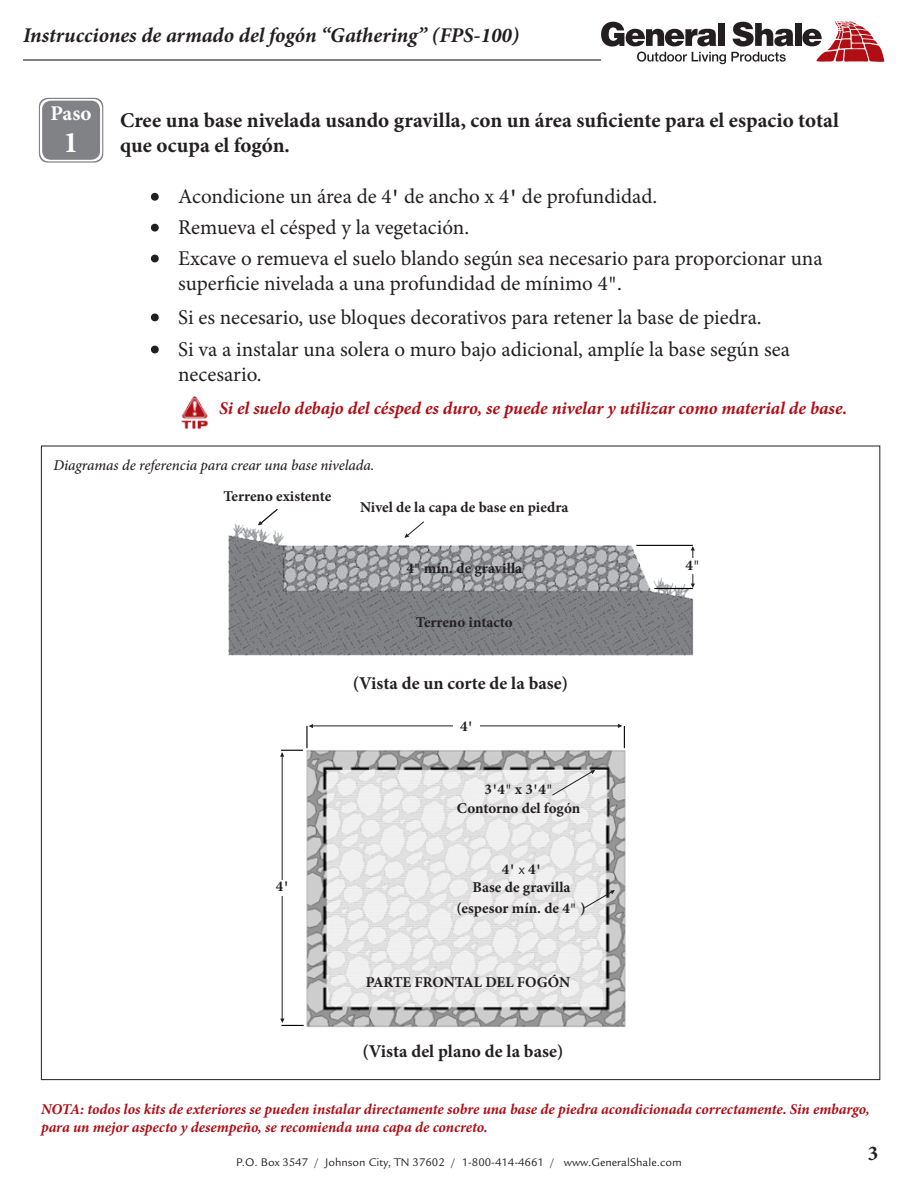
<style>
.page{position:relative;width:918px;height:1188px;background:#fff}
.page>*{position:absolute;margin:0;border:0;box-sizing:border-box;transform-origin:0 0}
.t1{font:700 30px "Minion Pro";color:#fff}
.t2{font:21px/25.2px "Minion Pro";color:#231f20}
.t3{font:700 21px/25.2px "Minion Pro";color:#231f20}
.t4{font:italic 700 21px "Minion Pro";color:#231f20}
.t5{font:700 21px "Minion Pro";color:#fff}
.t6{font:italic 700 18px "Minion Pro";letter-spacing:-.005em;color:#b00d15}
.t7{font:700 18px "Minion Pro";color:#231f20}
.t8{font:italic 700 15px/18px "Minion Pro";letter-spacing:-.005em;color:#b00d15}
.t9{font:700 15px "Minion Pro";color:#231f20}
.t10{font:italic 500 15px "Minion Pro";letter-spacing:-.005em;color:#231f20}
.t11{font:12px "Legacy Sans";color:#231f20}
.s1{font-family:"Legacy Sans";font-weight:700}
.s2{font-family:"Legacy Sans"}
.s3{font-family:"Legacy Sans";font-weight:400}
</style>
<div class="page">
<svg style="left:39px;top:98px;width:64px;height:65px"></svg>
<svg style="left:40px;top:99px;width:62px;height:62px"></svg>
<hr style="left:23px;top:59px;width:578px;height:2px;background:#231f20">
<svg style="left:601px;top:22px;width:193px;height:42px"></svg>
<div style="left:795px;top:23px;width:6px;height:23px;background:#231f20"></div>
<svg style="left:802px;top:22px;width:82px;height:40px"></svg>
<div style="left:42px;top:101px;width:58px;height:59px;background:#808285;border-radius:9px"></div>
<img style="left:228px;top:524px;width:467px;height:132px">
<div style="left:151px;top:193px;width:8px;height:8px;border:2px solid #231f20;border-radius:50%"></div>
<div style="left:152px;top:224px;width:6px;height:7px;background:#231f20;border-radius:50%"></div>
<div style="left:151px;top:224px;width:8px;height:8px;border:2px solid #231f20;border-radius:50%"></div>
<div style="left:152px;top:255px;width:6px;height:7px;background:#231f20;border-radius:50%"></div>
<div style="left:151px;top:255px;width:8px;height:7px;border:2px solid #231f20;border-radius:50%"></div>
<img style="left:181px;top:396px;width:27px;height:34px">
<svg style="left:258px;top:509px;width:20px;height:16px"></svg>
<svg style="left:404px;top:521px;width:20px;height:17px"></svg>
<hr style="left:654px;top:588px;width:39px;height:1px;background:#000">
<hr style="left:636px;top:545px;width:57px;height:1px;background:#000">
<hr style="left:693px;top:548px;width:1px;height:37px;background:#231f20">
<svg style="left:691px;top:546px;width:4px;height:5px"></svg>
<svg style="left:691px;top:584px;width:4px;height:4px"></svg>
<div style="left:684px;top:559px;width:17px;height:15px;background:#fff"></div>
<hr style="left:306px;top:726px;width:2px;height:22px;background:#000">
<hr style="left:313px;top:726px;width:307px;height:1px;background:#231f20">
<svg style="left:618px;top:724px;width:7px;height:23px"></svg>
<svg style="left:309px;top:724px;width:4px;height:4px"></svg>
<div style="left:453px;top:720px;width:27px;height:16px;background:#fff"></div>
<div style="left:152px;top:314px;width:6px;height:7px;background:#231f20;border-radius:50%"></div>
<div style="left:151px;top:314px;width:8px;height:7px;border:2px solid #231f20;border-radius:50%"></div>
<div style="left:152px;top:346px;width:6px;height:7px;background:#231f20;border-radius:50%"></div>
<div style="left:151px;top:346px;width:8px;height:7px;border:2px solid #231f20;border-radius:50%"></div>
<img style="left:306px;top:747px;width:320px;height:280px">
<hr style="left:282px;top:753px;width:1px;height:268px;background:#231f20">
<svg style="left:280px;top:750px;width:23px;height:7px"></svg>
<svg style="left:280px;top:1019px;width:24px;height:7px"></svg>
<div style="left:268px;top:880px;width:29px;height:16px;background:#fff"></div>
<svg style="left:552px;top:770px;width:43px;height:26px"></svg>
<svg style="left:583px;top:890px;width:32px;height:19px"></svg>
<p class="t4" style="left:23px;top:21px;width:498px">Instrucciones de armado del fogón “Gathering” (FPS-100)</p>
<p class="t5" style="left:51px;top:99px;width:43px">Paso</p>
<p class="t1" style="left:64px;top:121px;width:16px">1</p>
<p class="t3" style="left:120px;top:107px;width:720px">Cree una base nivelada usando gravilla, con un área suficiente para el espacio total que ocupa el fogón.</p>
<p class="t2" style="left:178px;top:184px;width:480px">Acondicione un área de 4<span class="s1">'</span> de ancho x 4<span class="s1">'</span> de profundidad.</p>
<p class="t2" style="left:178px;top:215px;width:293px">Remueva el césped y la vegetación.</p>
<p class="t2" style="left:178px;top:246px;width:646px">Excave o remueva el suelo blando según sea necesario para proporcionar una superficie nivelada a una profundidad de mínimo 4<span class="s2">"</span>.</p>
<p class="t2" style="left:178px;top:305px;width:585px">Si es necesario, use bloques decorativos para retener la base de piedra.</p>
<p class="t2" style="left:178px;top:337px;width:614px">Si va a instalar una solera o muro bajo adicional, amplíe la base según sea necesario.</p>
<p class="t6" style="left:219px;top:396px;width:630px">Si el suelo debajo del césped es duro, se puede nivelar y utilizar como material de base.</p>
<p class="t10" style="left:53px;top:454px;width:323px">Diagramas de referencia para crear una base nivelada.</p>
<p class="t9" style="left:224px;top:486px;width:109px">Terreno existente</p>
<p class="t9" style="left:276px;top:876px;width:15px">4<span class="s2">'</span></p>
<p class="t9" style="left:360px;top:497px;width:210px">Nivel de la capa de base en piedra</p>
<p class="t9" style="left:406px;top:557px;width:117px">4<span class="s3">"</span> mín. de gravilla</p>
<p class="t9" style="left:686px;top:554px;width:16px">4<span class="s3">"</span></p>
<p class="t9" style="left:416px;top:612px;width:98px">Terreno intacto</p>
<p class="t7" style="left:353px;top:671px;width:217px">(Vista de un corte de la base)</p>
<p class="t9" style="left:460px;top:716px;width:15px">4<span class="s2">'</span></p>
<p class="t9" style="left:485px;top:779px;width:70px">3<span class="s2">'</span>4<span class="s3">"</span> x 3<span class="s2">'</span>4<span class="s3">"</span></p>
<p class="t9" style="left:457px;top:798px;width:125px">Contorno del fogón</p>
<p class="t9" style="left:502px;top:858px;width:41px">4<span class="s2">'</span> <span class="s3">x</span> 4<span class="s2">'</span></p>
<p class="t9" style="left:473px;top:876px;width:100px">Base de gravilla</p>
<p class="t9" style="left:456px;top:898px;width:131px">(espesor mín. de 4<span class="s3">"</span> )</p>
<p class="t9" style="left:366px;top:972px;width:206px">PARTE FRONTAL DEL FOGÓN</p>
<p class="t7" style="left:362px;top:1039px;width:202px">(Vista del plano de la base)</p>
<p class="t8" style="left:41px;top:1100px;width:830px">NOTA: todos los kits de exteriores se pueden instalar directamente sobre una base de piedra acondicionada correctamente. Sin embargo, para un mejor aspecto y desempeño, se recomienda una capa de concreto.</p>
<p class="t11" style="left:236px;top:1156px;width:447px">P.O. Box 3547 / Johnson City, TN 37602 / 1-800-414-4661 / www.GeneralShale.com</p>
<p class="t3" style="left:868px;top:1140px;width:12px">3</p>
</div>
